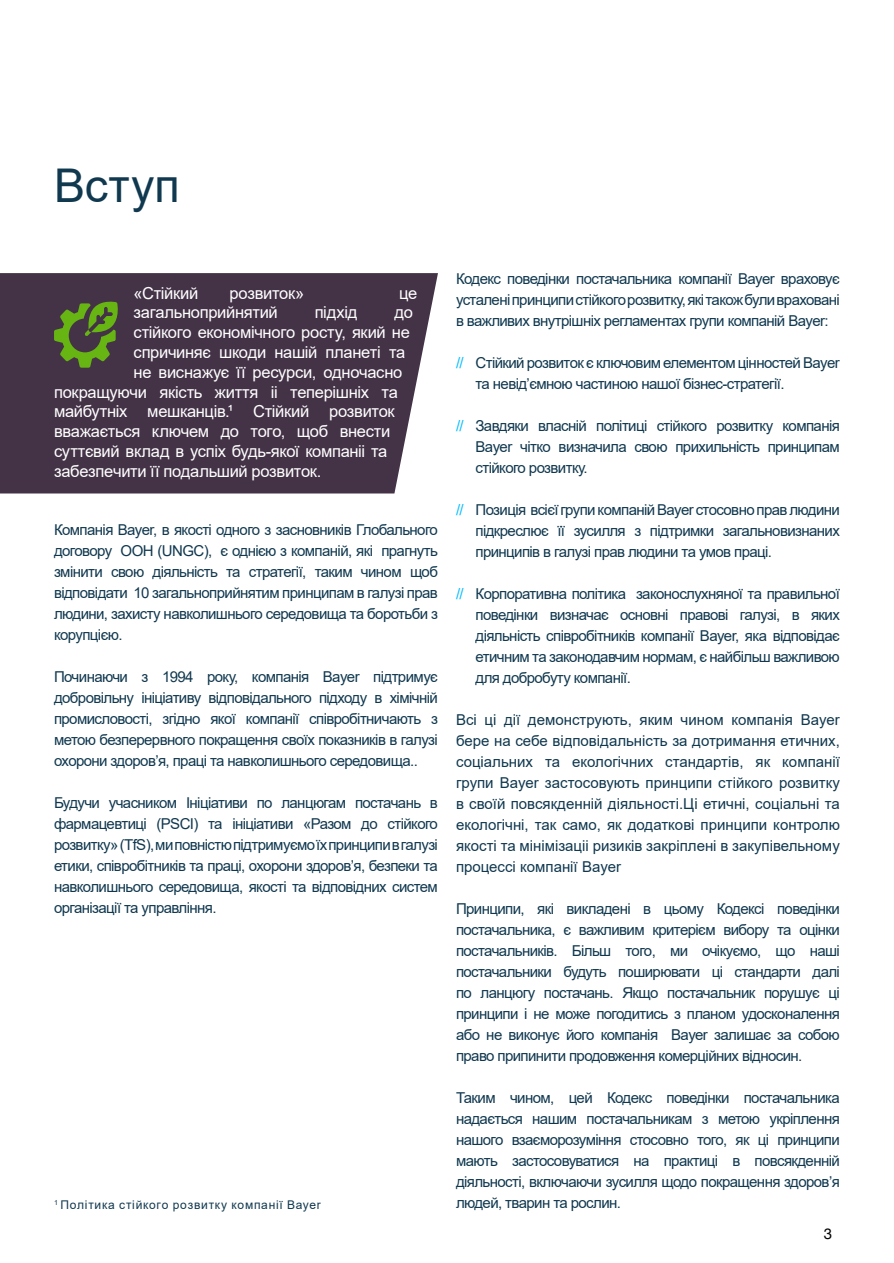
<style>
.page{position:relative;width:894px;height:1263px;background:#fff}
.page>*{position:absolute;margin:0;border:0;box-sizing:border-box;transform-origin:0 0}
.t1{font:46.5px "Arial";letter-spacing:.01em;color:#10384f}
.t2{font:16.5px "Arial";letter-spacing:-.02em;color:#fff}
.t3{font:15px/21px "Arial";letter-spacing:-.04em;color:#10384f;text-align:justify}
.t4{font:15px "Helvetica Neue LT Com";color:#000}
.t5{font:12px "Arial";letter-spacing:.065em;color:#10384f}
.s1{color:#00bcff}
</style>
<div class="page">
<div style="left:0;top:273px;width:438px;height:220px;background:#443247"></div>
<svg style="left:54px;top:299px;width:66px;height:69px;background:#526830"></svg>
<h1 class="t1" style="left:54px;top:154px;width:127px">Вступ</h1>
<p class="t2" style="left:134px;top:281px;width:66px">«Стійкий</p>
<p class="t2" style="left:229px;top:281px;width:76px">розвиток»</p>
<p class="t2" style="left:399px;top:281px;width:20px">це</p>
<p class="t2" style="left:134px;top:301px;width:146px">загальноприйнятий</p>
<p class="t2" style="left:314px;top:301px;width:44px">підхід</p>
<p class="t2" style="left:394px;top:301px;width:20px">до</p>
<p class="t2" style="left:134px;top:321px;width:278px">стійкого економічного росту, який не</p>
<p class="t2" style="left:134px;top:341px;width:273px">спричиняє шкоди нашій планеті та</p>
<p class="t2" style="left:134px;top:361px;width:270px">не виснажує її ресурси, одночасно</p>
<p class="t2" style="left:54px;top:380px;width:345px">покращуючи якість життя іі теперішніх та</p>
<p class="t2" style="left:54px;top:400px;width:342px">майбутніх мешканців.¹ Стійкий розвиток</p>
<p class="t2" style="left:54px;top:420px;width:338px">вважається ключем до того, щоб внести</p>
<p class="t2" style="left:54px;top:440px;width:334px">суттєвий вклад в успіх будь-якої компаніі та</p>
<p class="t2" style="left:54px;top:460px;width:269px">забезпечити її подальший розвиток.</p>
<p class="t3" style="left:54px;top:519px;width:385px">Компанія Bayer, в якості одного з засновників Глобального договору ООН (UNGC), є однією з компаній, які прагнуть змінити свою діяльність та стратегії, таким чином щоб відповідати 10 загальноприйнятим принципам в галузі прав людини, захисту навколишнього середовища та боротьби з корупцією.</p>
<p class="t3" style="left:54px;top:666px;width:385px">Починаючи з 1994 року, компанія Bayer підтримує добровільну ініціативу відповідального підходу в хімічній промисловості, згідно якої компанії співробітничають з метою безперервного покращення своїх показників в галузі охорони здоров’я, праці та навколишнього середовища..</p>
<p class="t3" style="left:54px;top:792px;width:385px">Будучи учасником Ініціативи по ланцюгам постачань в фармацевтиці (PSCI) та ініціативи «Разом до стійкого розвитку» (TfS), ми повністю підтримуємо їх принципи в галузі етики, співробітників та праці, охорони здоров’я, безпеки та навколишнього середовища, якості та відповідних систем організації та управління.</p>
<p class="t5" style="left:54px;top:1196px;width:268px"><sup>1</sup> Політика стійкого розвитку компанії Bayer</p>
<p class="t3" style="left:456px;top:268px;width:385px">Кодекс поведінки постачальника компанії Bayer враховує усталені принципи стійкого розвитку, які також були враховані в важливих внутрішніх регламентах групи компаній Bayer:</p>
<p class="t3" style="left:475px;top:352px;width:366px;text-indent:-19px"><span class="s1">//</span> Стійкий розвиток є ключовим елементом цінностей Bayer та невід’ємною частиною нашої бізнес-стратегії.</p>
<p class="t3" style="left:475px;top:415px;width:366px;text-indent:-19px"><span class="s1">//</span> Завдяки власній політиці стійкого розвитку компанія Bayer чітко визначила свою прихильність принципам стійкого розвитку.</p>
<p class="t3" style="left:475px;top:499px;width:366px;text-indent:-19px"><span class="s1">//</span> Позиція всієї групи компаній Bayer стосовно прав людини підкреслює її зусилля з підтримки загальновизнаних принципів в галузі прав людини та умов праці.</p>
<p class="t3" style="left:475px;top:583px;width:366px;text-indent:-19px"><span class="s1">//</span> Корпоративна політика законослухняної та правильної поведінки визначає основні правові галузі, в яких діяльність співробітників компанії Bayer, яка відповідає етичним та законодавчим нормам, є найбільш важливою для добробуту компанії.</p>
<p class="t3" style="left:456px;top:709px;width:385px">Всі ці дії демонструють, яким чином компанія Bayer бере на себе відповідальність за дотримання етичних, соціальних та екологічних стандартів, як компанії групи Bayer застосовують принципи стійкого розвитку в своїй повсякденній діяльності.Ці етичні, соціальні та екологічні, так само, як додаткові принципи контролю якості та мінімізаціі ризиків закріплені в закупівельному процессі компанії Bayer</p>
<p class="t3" style="left:456px;top:898px;width:385px">Принципи, які викладені в цьому Кодексі поведінки постачальника, є важливим критерієм вибору та оцінки постачальників. Більш того, ми очікуємо, що наші постачальники будуть поширювати ці стандарти далі по ланцюгу постачань. Якщо постачальник порушує ці принципи і не може погодитись з планом удосконалення або не виконує його компанія Bayer залишає за собою право припинити продовження комерційних відносин.</p>
<p class="t3" style="left:456px;top:1087px;width:385px">Таким чином, цей Кодекс поведінки постачальника надається нашим постачальникам з метою укріплення нашого взаєморозуміння стосовно того, як ці принципи мають застосовуватися на практиці в повсякденній діяльності, включаючи зусилля щодо покращення здоров’я людей, тварин та рослин.</p>
<p class="t4" style="left:823px;top:1224px;width:10px">3</p>
</div>
